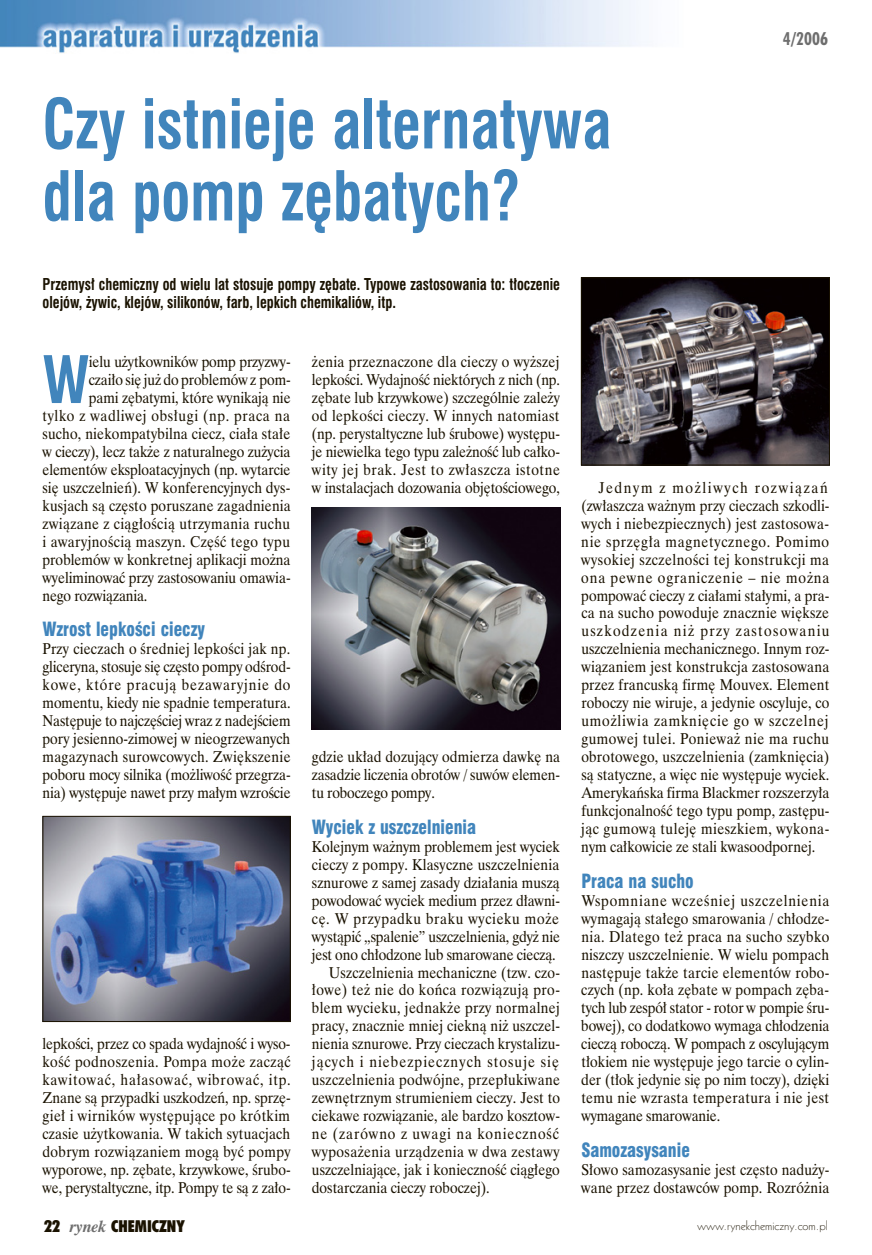
<style>
.page{position:relative;width:872px;height:1255px;background:#fff}
.page>*{position:absolute;margin:0;border:0;box-sizing:border-box;transform-origin:0 0}
.t1{font:700 63px/72px "Swis 721 Cn PL";color:#4185bc;scale:.9 1}
.t2{font:700 60px "Swis 721 Cn PL";color:#4185bc;scale:.9 1}
.t3{font:18px "Swis 721 Blk Cn PL";color:#4185bc;scale:.9 1}
.t4{font:18px "Futura Bd Cn PL Regular A";color:#6e6e6e}
.t5{font:16.5px "Futura X Blk Cn PL Regular A";color:#1a1200}
.t6{font:15px/18px "Dutch 801 Rm PL";letter-spacing:.01em;color:#1a1200;text-align:justify;scale:.9 1}
.t7{font:15px "Dutch 801 Rm PL";letter-spacing:-.01em;color:#1a1200;scale:.9 1}
.t8{font:700 15px/18px "Swis 721 Cn PL";color:#1a1200;scale:.9 1}
.t9{font:15px "Dutch 801 Rm PL";letter-spacing:.03em;color:#1a1200;scale:.9 1}
.t10{font:15px "Dutch 801 Rm PL";letter-spacing:.045em;color:#1a1200;scale:.9 1}
.t11{font:15px "Dutch 801 Rm PL";letter-spacing:.075em;color:#1a1200;scale:.9 1}
.t12{font:15px "Dutch 801 Rm PL";letter-spacing:.065em;color:#1a1200;scale:.9 1}
.t13{font:12px "Geometr 231 Lt PL";color:#1a1200}
.s1{font-family:"Dutch 801 Rm PL";font-weight:700;font-style:italic;font-size:15px;color:#6e6e6e}
</style>
<div class="page">
<img style="left:0;top:0;width:641px;height:54px">
<img style="left:583px;top:279px;width:245px;height:184px">
<div style="left:581px;top:277px;width:249px;height:188px;border:1px solid #1a1200"></div>
<img style="left:312px;top:508px;width:248px;height:221px">
<img style="left:45px;top:818px;width:244px;height:201px">
<div style="left:43px;top:816px;width:248px;height:205px;border:1px solid #1a1200"></div>
<h1 class="t1" style="left:43px;top:88px;width:633px">Czy istnieje alternatywa dla pomp zębatych?</h1>
<p class="t8" style="left:43px;top:275px;width:576px">Przemysł chemiczny od wielu lat stosuje pompy zębate. Typowe zastosowania to: tłoczenie olejów, żywic, klejów, silikonów, farb, lepkich chemikaliów, itp.</p>
<p class="t4" style="left:783px;top:27px;width:47px">4/2006</p>
<h2 class="t2" style="left:43px;top:342px;width:54px">W</h2>
<p class="t7" style="left:89px;top:352px;width:226px">ielu użytkowników pomp przyzwy-</p>
<p class="t7" style="left:89px;top:370px;width:226px">czaiło się już do problemów z pom-</p>
<p class="t6" style="left:89px;top:388px;width:226px">pami zębatymi, które wynikają nie</p>
<p class="t10" style="left:43px;top:406px;width:276px">tylko z wadliwej obsługi (np. praca na</p>
<p class="t6" style="left:43px;top:424px;width:277px">sucho, niekompatybilna ciecz, ciała stałe</p>
<p class="t7" style="left:43px;top:442px;width:277px">w cieczy), lecz także z naturalnego zużycia</p>
<p class="t7" style="left:43px;top:460px;width:277px">elementów eksploatacyjnych (np. wytarcie</p>
<p class="t6" style="left:43px;top:478px;width:277px">się uszczelnień). W konferencyjnych dys-</p>
<p class="t6" style="left:43px;top:496px;width:277px">kusjach są często poruszane zagadnienia</p>
<p class="t6" style="left:43px;top:514px;width:277px">związane z ciągłością utrzymania ruchu</p>
<p class="t9" style="left:43px;top:531px;width:277px">i awaryjnością maszyn. Część tego typu</p>
<p class="t6" style="left:43px;top:550px;width:277px">problemów w konkretnej aplikacji można</p>
<p class="t6" style="left:43px;top:568px;width:277px">wyeliminować przy zastosowaniu omawia-</p>
<p class="t7" style="left:43px;top:585px;width:118px">nego rozwiązania.</p>
<p class="t3" style="left:43px;top:618px;width:182px">Wzrost lepkości cieczy</p>
<p class="t6" style="left:43px;top:640px;width:277px">Przy cieczach o średniej lepkości jak np. gliceryna, stosuje się często pompy odśrod&shy;kowe, które pracują bezawaryjnie do momentu, kiedy nie spadnie temperatura.<br>Następuje to najczęściej wraz z nadejściem pory jesienno-zimowej w nieogrzewanych magazynach surowcowych. Zwiększenie poboru mocy silnika (możliwość przegrza&shy;nia) występuje nawet przy małym wzroście</p>
<p class="t6" style="left:43px;top:1034px;width:277px">lepkości, przez co spada wydajność i wyso&shy;kość podnoszenia. Pompa może zacząć kawitować, hałasować, wibrować, itp.<br>Znane są przypadki uszkodzeń, np. sprzę&shy;gieł i wirników występujące po krótkim czasie użytkowania. W takich sytuacjach dobrym rozwiązaniem mogą być pompy wyporowe, np. zębate, krzywkowe, śrubo&shy;we, perystaltyczne, itp. Pompy te są z zało-</p>
<p class="t6" style="left:312px;top:352px;width:277px">żenia przeznaczone dla cieczy o wyższej lepkości. Wydajność niektórych z nich (np. zębate lub krzywkowe) szczególnie zależy od lepkości cieczy. W innych natomiast (np. perystaltyczne lub śrubowe) występu&shy;je niewielka tego typu zależność lub całko&shy;wity jej brak. Jest to zwłaszcza istotne w instalacjach dozowania objętościowego,</p>
<p class="t6" style="left:312px;top:747px;width:277px">gdzie układ dozujący odmierza dawkę na zasadzie liczenia obrotów / suwów elemen&shy;tu roboczego pompy.</p>
<p class="t3" style="left:312px;top:815px;width:184px">Wyciek z uszczelnienia</p>
<p class="t6" style="left:312px;top:837px;width:277px">Kolejnym ważnym problemem jest wyciek</p>
<p class="t6" style="left:312px;top:855px;width:276px">cieczy z pompy. Klasyczne uszczelnienia</p>
<p class="t6" style="left:312px;top:873px;width:277px">sznurowe z samej zasady działania muszą</p>
<p class="t6" style="left:312px;top:891px;width:277px">powodować wyciek medium przez dławni-</p>
<p class="t10" style="left:312px;top:908px;width:276px">cę. W przypadku braku wycieku może</p>
<p class="t7" style="left:312px;top:926px;width:277px">wystąpić „spalenie” uszczelnienia, gdyż nie</p>
<p class="t7" style="left:312px;top:944px;width:272px">jest ono chłodzone lub smarowane cieczą.</p>
<p class="t6" style="left:329px;top:962px;width:258px">Uszczelnienia mechaniczne (tzw. czo-</p>
<p class="t9" style="left:312px;top:980px;width:277px">łowe) też nie do końca rozwiązują pro-</p>
<p class="t6" style="left:312px;top:998px;width:277px">blem wycieku, jednakże przy normalnej</p>
<p class="t6" style="left:312px;top:1016px;width:277px">pracy, znacznie mniej ciekną niż uszczel-</p>
<p class="t6" style="left:312px;top:1034px;width:277px">nienia sznurowe. Przy cieczach krystalizu-</p>
<p class="t11" style="left:312px;top:1052px;width:276px">jących i niebezpiecznych stosuje się</p>
<p class="t6" style="left:312px;top:1070px;width:277px">uszczelnienia podwójne, przepłukiwane</p>
<p class="t6" style="left:312px;top:1088px;width:277px">zewnętrznym strumieniem cieczy. Jest to</p>
<p class="t6" style="left:312px;top:1106px;width:277px">ciekawe rozwiązanie, ale bardzo kosztow-</p>
<p class="t12" style="left:312px;top:1123px;width:276px">ne (zarówno z uwagi na konieczność</p>
<p class="t9" style="left:312px;top:1141px;width:277px">wyposażenia urządzenia w dwa zestawy</p>
<p class="t6" style="left:312px;top:1160px;width:277px">uszczelniające, jak i konieczność ciągłego</p>
<p class="t6" style="left:312px;top:1178px;width:199px">dostarczania cieczy roboczej).</p>
<p class="t6" style="left:581px;top:478px;width:277px;text-align:left;text-indent:17px">Jednym z możliwych rozwiązań (zwłaszcza ważnym przy cieczach szkodli&shy;wych i niebezpiecznych) jest zastosowa&shy;nie sprzęgła magnetycznego. Pomimo wysokiej szczelności tej konstrukcji ma ona pewne ograniczenie – nie można pompować cieczy z ciałami stałymi, a pra&shy;ca na sucho powoduje znacznie większe uszkodzenia niż przy zastosowaniu uszczelnienia mechanicznego. Innym roz&shy;wiązaniem jest konstrukcja zastosowana przez francuską firmę Mouvex. Element roboczy nie wiruje, a jedynie oscyluje, co umożliwia zamknięcie go w szczelnej gumowej tulei. Ponieważ nie ma ruchu obrotowego, uszczelnienia (zamknięcia) są statyczne, a więc nie występuje wyciek.<br>Amerykańska firma Blackmer rozszerzyła funkcjonalność tego typu pomp, zastępu&shy;jąc gumową tuleję mieszkiem, wykona&shy;nym całkowicie ze stali kwasoodpornej.</p>
<p class="t3" style="left:581px;top:869px;width:126px">Praca na sucho</p>
<p class="t6" style="left:581px;top:891px;width:277px">Wspomniane wcześniej uszczelnienia wymagają stałego smarowania / chłodze&shy;nia. Dlatego też praca na sucho szybko niszczy uszczelnienie. W wielu pompach następuje także tarcie elementów robo&shy;czych (np. koła zębate w pompach zęba&shy;tych lub zespół stator - rotor w pompie śru&shy;bowej), co dodatkowo wymaga chłodzenia cieczą roboczą. W pompach z oscylującym tłokiem nie występuje jego tarcie o cylin&shy;der (tłok jedynie się po nim toczy), dzięki temu nie wzrasta temperatura i nie jest wymagane smarowanie.</p>
<p class="t3" style="left:581px;top:1138px;width:122px">Samozasysanie</p>
<p class="t6" style="left:581px;top:1160px;width:277px">Słowo samozasysanie jest często naduży&shy;wane przez dostawców pomp. Rozróżnia</p>
<p class="t5" style="left:44px;top:1216px;width:142px">22 <span class="s1">rynek</span> CHEMICZNY</p>
<p class="t13" style="left:697px;top:1216px;width:132px">www.rynekchemiczny.com.pl</p>
</div>
